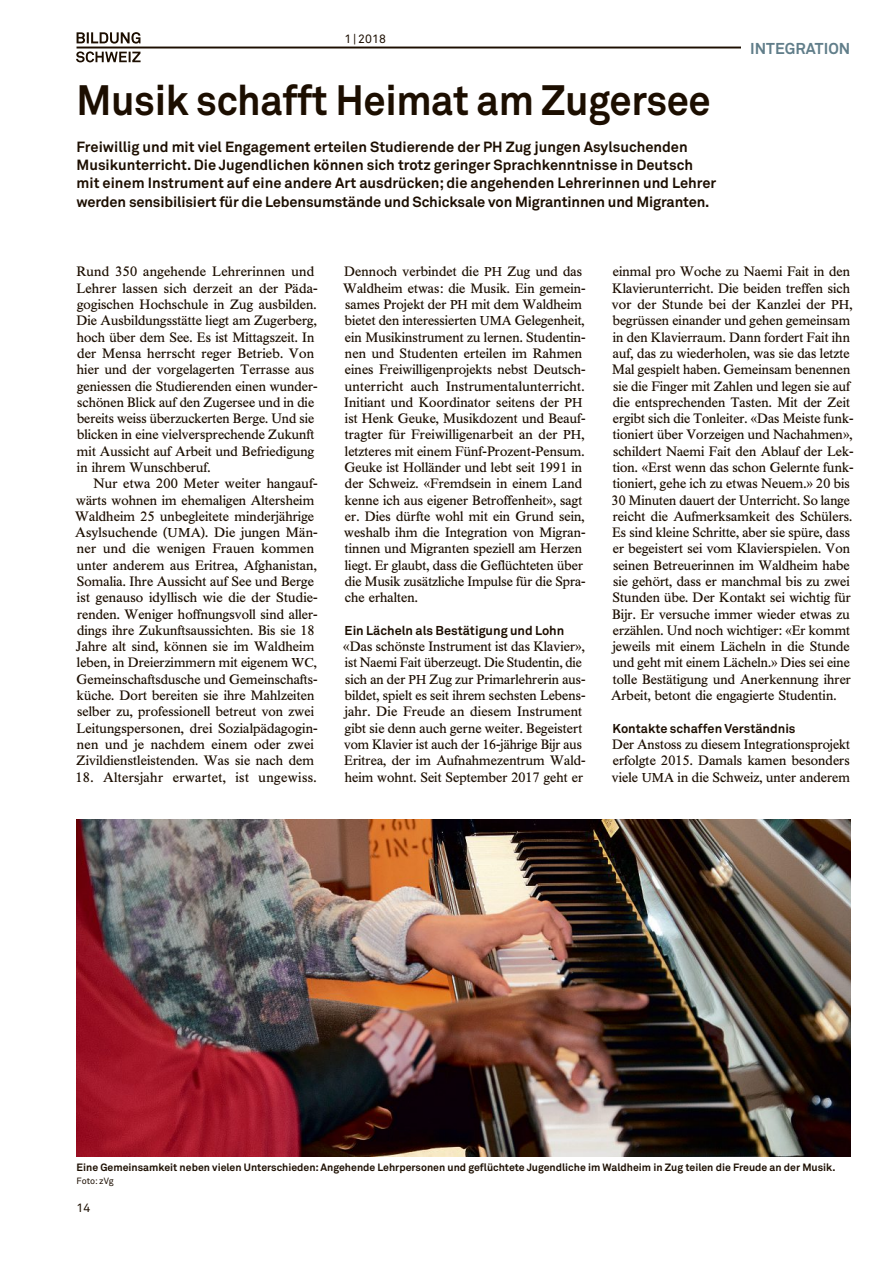
<style>
.page{position:relative;width:893px;height:1263px;background:#fff}
.page>*{position:absolute;margin:0;border:0;box-sizing:border-box;transform-origin:0 0}
.t1{font:700 42px "Akkurat Pro";letter-spacing:-.01em;color:#1c0e00;scale:.95 1}
.t2{font:700 15.6px "Akkurat Pro";letter-spacing:.005em;color:#617e8a}
.t3{font:700 14.7px/18.3px "Akkurat Pro";color:#1c0e00}
.t4{font:13.5px/16.4px "Times BQ";letter-spacing:.005em;color:#1c0e00}
.t5{font:13.5px "Times BQ";letter-spacing:.025em;color:#1c0e00}
.t6{font:700 12.75px "Akkurat Pro";color:#1c0e00}
.t7{font:12.15px "Akkurat Pro";letter-spacing:.01em;color:#1c0e00}
.t8{font:700 10.5px "Akkurat Pro";color:#1c0e00}
.t9{font:9px "Akkurat Pro";letter-spacing:-.01em;color:#1c0e00}
.s1{font-size:12.75px}
</style>
<div class="page">
<hr style="left:77px;top:47px;width:773px;height:1px;background:#1c0e00">
<svg style="left:76px;top:51px;width:65px;height:11px"></svg>
<svg style="left:77px;top:32px;width:63px;height:12px"></svg>
<div style="left:741px;top:33px;width:118px;height:29px;background:#fff"></div>
<img style="left:77px;top:819px;width:773px;height:338px">
<p class="t7" style="left:344px;top:34px;width:43px">1 | 2018</p>
<h1 class="t1" style="left:77px;top:85px;width:669px">Musik schafft Heimat am Zugersee</h1>
<p class="t3" style="left:77px;top:139px;width:641px">Freiwillig und mit viel Engagement erteilen Studierende der PH Zug jungen Asylsuchenden Musikunterricht. Die Jugendlichen können sich trotz geringer Sprachkenntnisse in Deutsch mit einem Instrument auf eine andere Art ausdrücken;die angehenden Lehrerinnen und Lehrer werden sensibilisiert für die Lebensumstände und Schicksale von Migrantinnen und Migranten.</p>
<p class="t2" style="left:750px;top:43px;width:102px">INTEGRATION</p>
<p class="t4" style="left:76px;top:264px;width:243px">Rund 350 angehende Lehrerinnen und Lehrer lassen sich derzeit an der Päda&shy;gogischen Hochschule in Zug ausbilden.<br>Die Ausbildungsstätte liegt am Zugerberg, hoch über dem See. Es ist Mittagszeit. In der Mensa herrscht reger Betrieb. Von hier und der vorgelagerten Terrasse aus geniessen die Studierenden einen wunder&shy;schönen Blick auf den Zugersee und in die bereits weiss überzuckerten Berge. Und sie blicken in eine vielversprechende Zukunft mit Aussicht auf Arbeit und Befriedigung in ihrem Wunschberuf.</p>
<p class="t4" style="left:75px;top:475px;width:244px;text-indent:18px">Nur etwa 200 Meter weiter hangauf&shy;wärts wohnen im ehemaligen Altersheim Waldheim 25 unbegleitete minderjährige Asylsuchende (<span class="s1">UMA</span>). Die jungen Män&shy;ner und die wenigen Frauen kommen unter anderem aus Eritrea, Afghanistan, Somalia. Ihre Aussicht auf See und Berge ist genauso idyllisch wie die der Studie&shy;renden. Weniger hoffnungsvoll sind aller&shy;dings ihre Zukunftsaussichten. Bis sie 18<br>Jahre alt sind, können sie im Waldheim leben, in Dreierzimmern mit eigenem <span class="s1">WC</span>, Gemeinschaftsdusche und Gemeinschafts&shy;küche. Dort bereiten sie ihre Mahlzeiten selber zu, professionell betreut von zwei Leitungspersonen, drei Sozialpädagogin&shy;nen und je nachdem einem oder zwei Zivildienstleistenden. Was sie nach dem</p>
<p class="t5" style="left:75px;top:769px;width:243px">18. Altersjahr erwartet, ist ungewiss.</p>
<p class="t4" style="left:343px;top:264px;width:244px">Dennoch verbindet die <span class="s1">PH</span> Zug und das Waldheim etwas: die Musik. Ein gemein&shy;sames Projekt der <span class="s1">PH</span> mit dem Waldheim bietet den interessierten <span class="s1">UMA</span> Gelegenheit, ein Musikinstrument zu lernen. Studentin&shy;nen und Studenten erteilen im Rahmen eines Freiwilligenprojekts nebst Deutsch&shy;unterricht auch Instrumentalunterricht.<br>Initiant und Koordinator seitens der <span class="s1">PH </span>ist Henk Geuke, Musikdozent und Beauf&shy;tragter für Freiwilligenarbeit an der <span class="s1">PH</span>, letzteres mit einem Fünf-Prozent-Pensum.<br>Geuke ist Holländer und lebt seit 1991 in der Schweiz. «Fremdsein in einem Land kenne ich aus eigener Betroffenheit», sagt er. Dies dürfte wohl mit ein Grund sein, weshalb ihm die Integration von Migran&shy;tinnen und Migranten speziell am Herzen liegt. Er glaubt, dass die Geflüchteten über die Musik zusätzliche Impulse für die Spra&shy;che erhalten.</p>
<p class="t6" style="left:345px;top:626px;width:221px">Ein Lächeln als Bestätigung und Lohn</p>
<p class="t4" style="left:343px;top:638px;width:244px">«Das schönste Instrument ist das Klavier», ist Naemi Fait überzeugt. Die Studentin, die sich an der <span class="s1">PH</span> Zug zur Primarlehrerin aus&shy;bildet, spielt es seit ihrem sechsten Lebens&shy;jahr. Die Freude an diesem Instrument gibt sie denn auch gerne weiter. Begeistert vom Klavier ist auch der 16-jährige Bijr aus Eritrea, der im Aufnahmezentrum Wald&shy;heim wohnt. Seit September 2017 geht er</p>
<p class="t4" style="left:611px;top:264px;width:244px">einmal pro Woche zu Naemi Fait in den Klavierunterricht. Die beiden treffen sich vor der Stunde bei der Kanzlei der <span class="s1">PH</span>, begrüssen einander und gehen gemeinsam in den Klavierraum. Dann fordert Fait ihn auf, das zu wiederholen, was sie das letzte Mal gespielt haben. Gemeinsam benennen sie die Finger mit Zahlen und legen sie auf die entsprechenden Tasten. Mit der Zeit ergibt sich die Tonleiter. «Das Meiste funk&shy;tioniert über Vorzeigen und Nachahmen», schildert Naemi Fait den Ablauf der Lek&shy;tion. «Erst wenn das schon Gelernte funk&shy;tioniert, gehe ich zu etwas Neuem.» 20 bis 30 Minuten dauert der Unterricht. So lange reicht die Aufmerksamkeit des Schülers.<br>Es sind kleine Schritte, aber sie spüre, dass er begeistert sei vom Klavierspielen. Von seinen Betreuerinnen im Waldheim habe sie gehört, dass er manchmal bis zu zwei Stunden übe. Der Kontakt sei wichtig für Bijr. Er versuche immer wieder etwas zu erzählen. Und noch wichtiger: «Er kommt jeweils mit einem Lächeln in die Stunde und geht mit einem Lächeln.» Dies sei eine tolle Bestätigung und Anerkennung ihrer Arbeit, betont die engagierte Studentin.</p>
<p class="t6" style="left:612px;top:724px;width:185px">Kontakte schaffen Verständnis</p>
<p class="t4" style="left:612px;top:736px;width:240px;text-align:justify">Der Anstoss zu diesem Integrationsprojekt erfolgte 2015. Damals kamen besonders viele <span class="s1">UMA</span> in die Schweiz, unter anderem</p>
<p class="t8" style="left:77px;top:1163px;width:760px">Eine Gemeinsamkeit neben vielen Unterschieden:Angehende Lehrpersonen und geflüchtete Jugendliche im Waldheim in Zug teilen die Freude an der Musik.</p>
<p class="t9" style="left:77px;top:1177px;width:39px">Foto: zVg</p>
<p class="t7" style="left:76px;top:1203px;width:15px">14</p>
</div>
